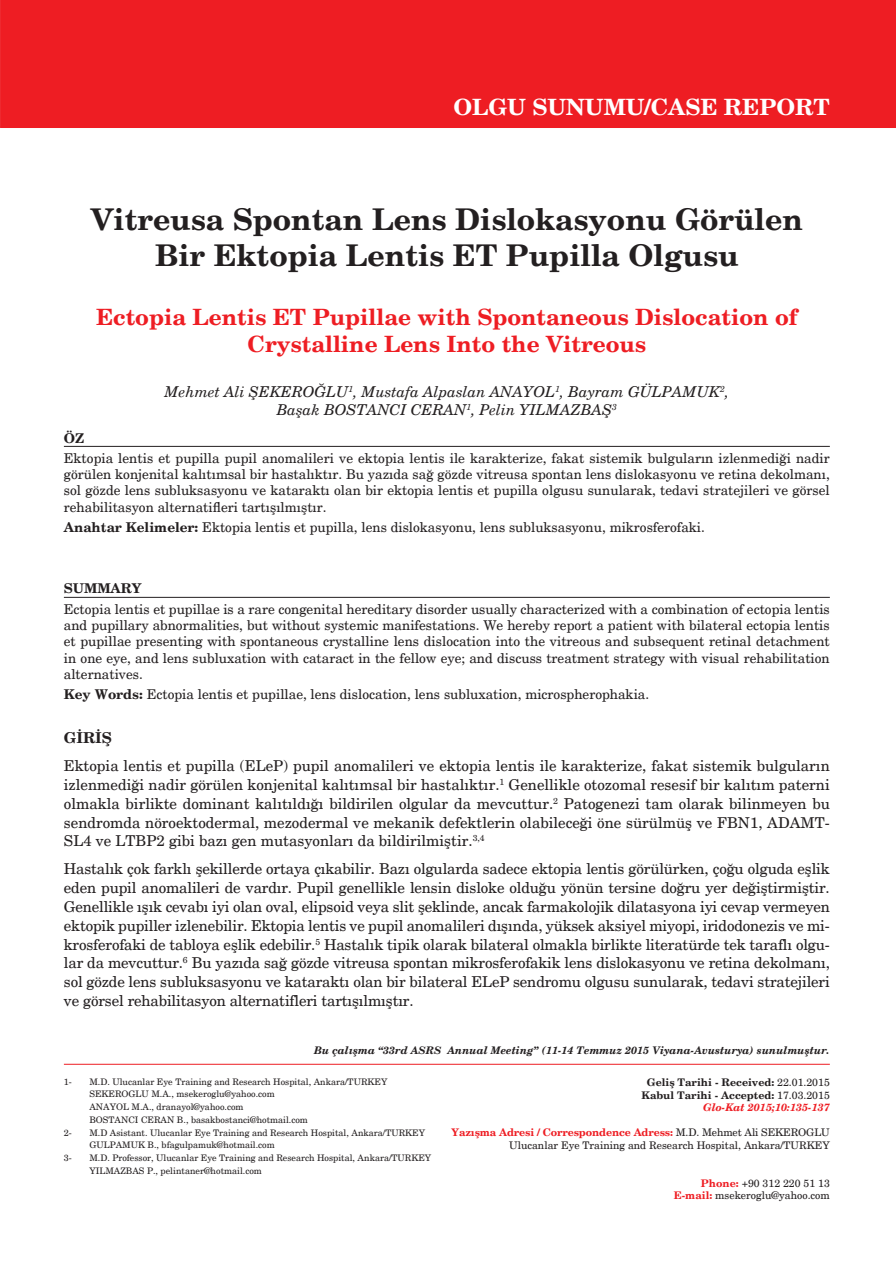
<style>
.page{position:relative;width:896px;height:1266px;background:#fff}
.page>*{position:absolute;margin:0;border:0;box-sizing:border-box;transform-origin:0 0}
.t1{font:700 30px/36px "New Century Schlbk";color:#231f20;text-align:center}
.t2{font:700 22.5px/27px "New Century Schlbk";color:#ee1d23;text-align:center}
.t3{font:700 22.5px "New Century Schlbk";color:#fff}
.t4{font:15px/18.9px "New Century Schlbk";letter-spacing:-.005em;color:#231f20;text-align:justify}
.t5{font:italic 15px/18px "New Century Schlbk";color:#231f20;text-align:center}
.t6{font:700 15px "New Century Schlbk";color:#231f20}
.t7{font:13.5px/16.2px "New Century Schlbk";color:#231f20;text-align:justify}
.t8{font:700 13.5px "New Century Schlbk";color:#231f20}
.t9{font:10.5px/12.6px "New Century Schlbk";color:#231f20;text-align:right}
.t10{font:700 10.5px/12.6px "New Century Schlbk";color:#231f20;text-align:right}
.t11{font:italic 700 10.5px "New Century Schlbk";color:#231f20}
.t12{font:9px/12.8px "New Century Schlbk";color:#231f20}
.s1{font-weight:700}
.s2{font-weight:400}
.s3{font-style:italic;color:#ee1d23}
.s4{font-weight:700;color:#ee1d23}
</style>
<div class="page">
<div style="left:0;top:0;width:895px;height:128px;background:#ee1d23"></div>
<hr style="left:64px;top:446px;width:765px;height:1px;background:#231f20">
<hr style="left:64px;top:597px;width:765px;height:1px;background:#231f20">
<hr style="left:64px;top:1063px;width:765px;height:1px;background:#ee1d23">
<h2 class="t3" style="left:453px;top:93px;width:378px">OLGU SUNUMU/CASE REPORT</h2>
<h1 class="t1" style="left:91px;top:202px;width:713px">Vitreusa Spontan Lens Dislokasyonu Görülen<br>Bir Ektopia Lentis ET Pupilla Olgusu</h1>
<h2 class="t2" style="left:96px;top:304px;width:702px">Ectopia Lentis ET Pupillae with Spontaneous Dislocation of<br>Crystalline Lens Into the Vitreous</h2>
<p class="t5" style="left:165px;top:383px;width:565px">Mehmet Ali ŞEKEROĞLU<sup>1</sup>, Mustafa Alpaslan ANAYOL<sup>1</sup>, Bayram GÜLPAMUK<sup>2</sup>,<br>Başak BOSTANCI CERAN<sup>1</sup>, Pelin YILMAZBAŞ<sup>3</sup></p>
<p class="t8" style="left:64px;top:429px;width:22px">ÖZ</p>
<p class="t7" style="left:64px;top:450px;width:767px">Ektopia lentis et pupilla pupil anomalileri ve ektopia lentis ile karakterize, fakat sistemik bulguların izlenmediği nadir görülen konjenital kalıtımsal bir hastalıktır. Bu yazıda sağ gözde vitreusa spontan lens dislokasyonu ve retina dekolmanı, sol gözde lens subluksasyonu ve kataraktı olan bir ektopia lentis et pupilla olgusu sunularak, tedavi stratejileri ve görsel rehabilitasyon alternatifleri tartışılmıştır.</p>
<p class="t7" style="left:64px;top:519px;width:642px"><span class="s1">Anahtar Kelimeler:</span> Ektopia lentis et pupilla, lens dislokasyonu, lens subluksasyonu, mikrosferofaki.</p>
<p class="t8" style="left:64px;top:580px;width:79px">SUMMARY</p>
<p class="t7" style="left:64px;top:601px;width:767px">Ectopia lentis et pupillae is a rare congenital hereditary disorder usually characterized with a combination of ectopia lentis and pupillary abnormalities, but without systemic manifestations. We hereby report a patient with bilateral ectopia lentis et pupillae presenting with spontaneous crystalline lens dislocation into the vitreous and subsequent retinal detachment in one eye, and lens subluxation with cataract in the fellow eye; and discuss treatment strategy with visual rehabilitation alternatives.</p>
<p class="t7" style="left:64px;top:686px;width:586px"><span class="s1">Key Words:</span> Ectopia lentis et pupillae, lens dislocation, lens subluxation, microspherophakia.</p>
<p class="t6" style="left:64px;top:728px;width:50px">GİRİŞ</p>
<p class="t4" style="left:64px;top:756px;width:767px">Ektopia lentis et pupilla (ELeP) pupil anomalileri ve ektopia lentis ile karakterize, fakat sistemik bulguların izlenmediği nadir görülen konjenital kalıtımsal bir hastalıktır.<sup>1</sup> Genellikle otozomal resesif bir kalıtım paterni olmakla birlikte dominant kalıtıldığı bildirilen olgular da mevcuttur.<sup>2</sup> Patogenezi tam olarak bilinmeyen bu sendromda nöroektodermal, mezodermal ve mekanik defektlerin olabileceği öne sürülmüş ve FBN1, ADAMT-SL4 ve LTBP2 gibi bazı gen mutasyonları da bildirilmiştir.<sup>3,4</sup></p>
<p class="t4" style="left:64px;top:859px;width:767px">Hastalık çok farklı şekillerde ortaya çıkabilir. Bazı olgularda sadece ektopia lentis görülürken, çoğu olguda eşlik eden pupil anomalileri de vardır. Pupil genellikle lensin disloke olduğu yönün tersine doğru yer değiştirmiştir.<br>Genellikle ışık cevabı iyi olan oval, elipsoid veya slit şeklinde, ancak farmakolojik dilatasyona iyi cevap vermeyen ektopik pupiller izlenebilir. Ektopia lentis ve pupil anomalileri dışında, yüksek aksiyel miyopi, iridodonezis ve mi&shy;krosferofaki de tabloya eşlik edebilir.<sup>5</sup> Hastalık tipik olarak bilateral olmakla birlikte literatürde tek taraflı olgu&shy;lar da mevcuttur.<sup>6</sup> Bu yazıda sağ gözde vitreusa spontan mikrosferofakik lens dislokasyonu ve retina dekolmanı, sol gözde lens subluksasyonu ve kataraktı olan bir bilateral ELeP sendromu olgusu sunularak, tedavi stratejileri ve görsel rehabilitasyon alternatifleri tartışılmıştır.</p>
<p class="t11" style="left:314px;top:1043px;width:517px">Bu çalışma “33rd ASRS Annual Meeting” (11-14 Temmuz 2015 Viyana-Avusturya) sunulmuştur.</p>
<p class="t12" style="left:64px;top:1074px;width:10px">1-</p>
<p class="t12" style="left:89px;top:1074px;width:299px">M.D. Ulucanlar Eye Training and Research Hospital, Ankara/TURKEY SEKEROGLU M.A., msekeroglu@yahoo.com<br>ANAYOL M.A., dranayol@yahoo.com<br>BOSTANCI CERAN B., basakbostanci@hotmail.com</p>
<p class="t12" style="left:64px;top:1125px;width:10px">2-</p>
<p class="t12" style="left:89px;top:1125px;width:337px">M.D Asistant. Ulucanlar Eye Training and Research Hospital, Ankara/TURKEY<br>GULPAMUK B., bfagulpamuk@hotmail.com</p>
<p class="t12" style="left:64px;top:1151px;width:10px">3-</p>
<p class="t12" style="left:89px;top:1151px;width:343px">M.D. Professor, Ulucanlar Eye Training and Research Hospital, Ankara/TURKEY<br>YILMAZBAS P., pelintaner@hotmail.com</p>
<p class="t10" style="left:641px;top:1075px;width:190px">Geliş Tarihi - Received: <span class="s2">22.01.2015<br></span>Kabul Tarihi - Accepted: <span class="s2">17.03.2015<br></span><span class="s3">Glo-Kat 2015;10:135-137</span></p>
<p class="t9" style="left:451px;top:1126px;width:379px"><span class="s4">Yazışma Adresi / Correspondence Adress:</span> M.D. Mehmet Ali SEKEROGLU<br>Ulucanlar Eye Training and Research Hospital, Ankara/TURKEY</p>
<p class="t9" style="left:673px;top:1176px;width:157px"><span class="s4">Phone:</span> +90 312 220 51 13<br><span class="s4">E-mail:</span> msekeroglu@yahoo.com</p>
</div>
